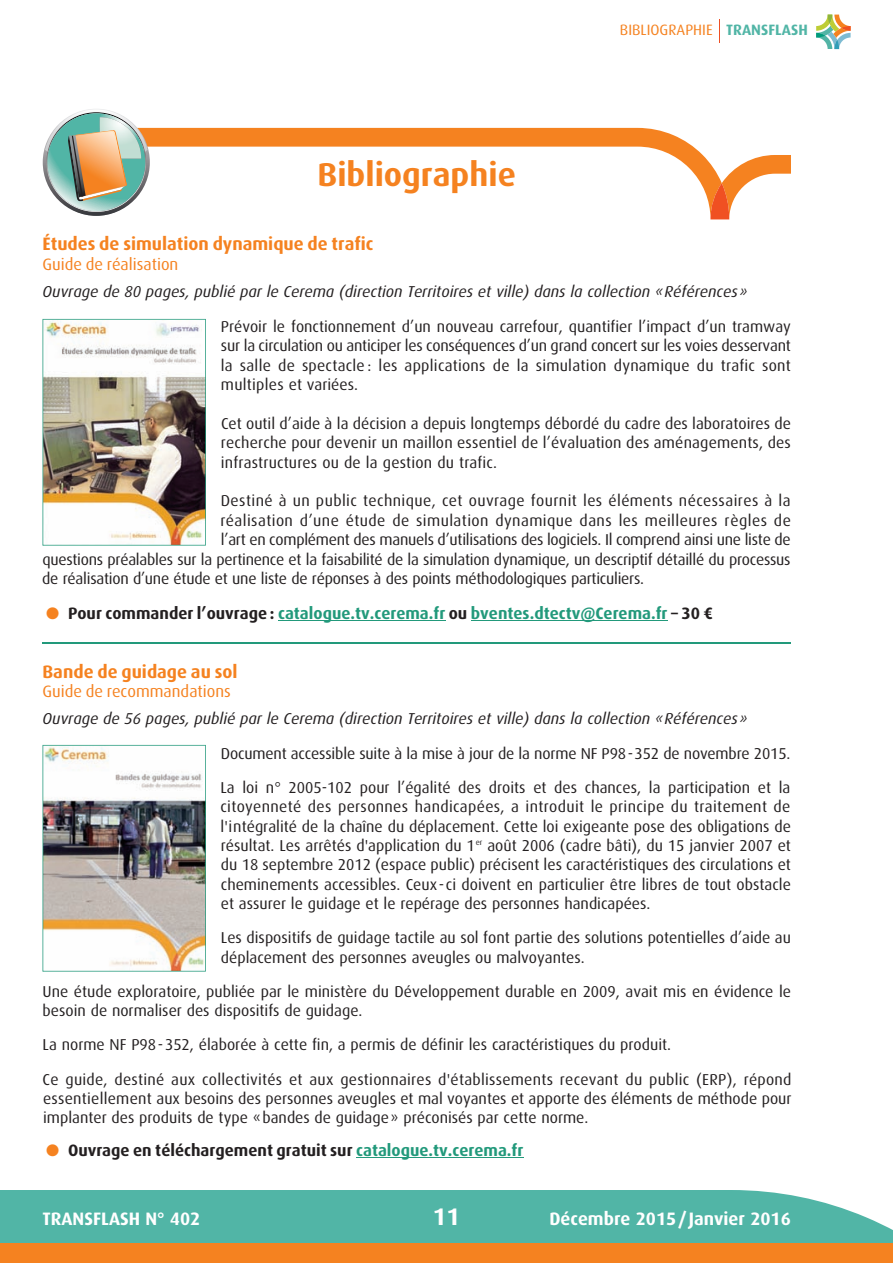
<style>
.page{position:relative;width:893px;height:1263px;background:#fff}
.page>*{position:absolute;margin:0;border:0;box-sizing:border-box;transform-origin:0 0}
.t1{font:700 33px "Dax OT";color:#f58220}
.t2{font:700 24px "Dax OT";color:#fff}
.t3{font:700 18px "Dax OT";color:#f58220}
.t4{font:700 18px "Dax OT";color:#fff}
.t5{font:700 16.5px "Dax OT";color:#22997b}
.t6{font:700 16.5px "Dax OT";color:#231f20}
.t7{font:16.5px "Dax OT";color:#f58220}
.t8{font:15.75px/19.4px "Dax OT";color:#231f20}
.t9{font:italic 15.75px "Dax OT";color:#231f20}
.t10{font:15.75px "Dax OT";letter-spacing:.025em;color:#231f20}
.t11{font:15px "Dax OT";color:#f58220}
.s1{font-family:"Dax";font-weight:700;color:#51b5a6}
.s2{color:#f58220}
.s3{color:#231f20}
.s4{color:#22997b}
</style>
<div class="page">
<div style="left:0;top:1233px;width:893px;height:30px;background:#f58220"></div>
<div style="left:0;top:1190px;width:893px;height:52px;background:#51b5a6"></div>
<svg style="left:719px;top:19px;width:1px;height:23px"></svg>
<svg style="left:816px;top:15px;width:35px;height:34px"></svg>
<svg style="left:150px;top:128px;width:560px;height:83px"></svg>
<svg style="left:710px;top:155px;width:80px;height:64px"></svg>
<svg style="left:43px;top:109px;width:107px;height:107px"></svg>
<hr style="left:278px;top:620px;width:167px;height:1px;background:#22997b">
<hr style="left:471px;top:620px;width:196px;height:1px;background:#22997b">
<hr style="left:43px;top:642px;width:748px;height:2px;background:#22997b">
<hr style="left:356px;top:1157px;width:167px;height:1px;background:#22997b">
<img style="left:43px;top:319px;width:163px;height:227px">
<img style="left:43px;top:745px;width:163px;height:226px">
<h1 class="t1" style="left:318px;top:163px;width:200px">Bibliographie</h1>
<p class="t11" style="left:620px;top:25px;width:189px">BIBLIOGRAPHIE <span class="s1">TRANSFLASH</span></p>
<p class="t3" style="left:43px;top:238px;width:332px">Études de simulation dynamique de trafic</p>
<p class="t7" style="left:43px;top:259px;width:137px">Guide de réalisation</p>
<p class="t9" style="left:43px;top:286px;width:706px">Ouvrage de 80 pages, publié par le Cerema (direction Territoires et ville) dans la collection «Références»</p>
<p class="t8" style="left:221px;top:318px;width:572px;text-align:justify">Prévoir le fonctionnement d’un nouveau carrefour, quantifier l’impact d’un tramway sur la circulation ou anticiper les conséquences d’un grand concert sur les voies desservant la salle de spectacle : les applications de la simulation dynamique du trafic sont multiples et variées.</p>
<p class="t8" style="left:221px;top:415px;width:571px;text-align:justify">Cet outil d’aide à la décision a depuis longtemps débordé du cadre des laboratoires de recherche pour devenir un maillon essentiel de l’évaluation des aménagements, des infrastructures ou de la gestion du trafic.</p>
<p class="t10" style="left:221px;top:496px;width:571px">Destiné à un public technique, cet ouvrage fournit les éléments nécessaires à la</p>
<p class="t10" style="left:220px;top:515px;width:572px">réalisation d’une étude de simulation dynamique dans les meilleures règles de</p>
<p class="t8" style="left:221px;top:532px;width:571px">l’art en complément des manuels d’utilisations des logiciels. Il comprend ainsi une liste de</p>
<p class="t8" style="left:42px;top:551px;width:750px">questions préalables sur la pertinence et la faisabilité de la simulation dynamique, un descriptif détaillé du processus</p>
<p class="t8" style="left:42px;top:571px;width:603px">de réalisation d’une étude et une liste de réponses à des points méthodologiques particuliers.</p>
<p class="t5" style="left:46px;top:607px;width:668px"><span class="s2">●</span> <span class="s3">Pour commander l’ouvrage :</span> catalogue.tv.cerema.fr <span class="s3">ou</span> bventes.dtectv@Cerema.fr <span class="s3">– 30 €</span></p>
<p class="t3" style="left:43px;top:665px;width:196px">Bande de guidage au sol</p>
<p class="t7" style="left:43px;top:686px;width:190px">Guide de recommandations</p>
<p class="t9" style="left:43px;top:714px;width:706px">Ouvrage de 56 pages, publié par le Cerema (direction Territoires et ville) dans la collection «Références»</p>
<p class="t8" style="left:220px;top:738px;width:571px;line-height:34.2px">Document accessible suite à la mise à jour de la norme NF P98-352 de novembre 2015.<br>La loi n° 2005-102 pour l’égalité des droits et des chances, la participation et la</p>
<p class="t8" style="left:220px;top:799px;width:572px;text-align:justify">citoyenneté des personnes handicapées, a introduit le principe du traitement de l'intégralité de la chaîne du déplacement. Cette loi exigeante pose des obligations de résultat. Les arrêtés d'application du 1<sup>er</sup> août 2006 (cadre bâti), du 15 janvier 2007 et du 18 septembre 2012 (espace public) précisent les caractéristiques des circulations et cheminements accessibles. Ceux-ci doivent en particulier être libres de tout obstacle et assurer le guidage et le repérage des personnes handicapées.</p>
<p class="t8" style="left:221px;top:930px;width:572px">Les dispositifs de guidage tactile au sol font partie des solutions potentielles d’aide au déplacement des personnes aveugles ou malvoyantes.</p>
<p class="t8" style="left:43px;top:983px;width:750px">Une étude exploratoire, publiée par le ministère du Développement durable en 2009, avait mis en évidence le besoin de normaliser des dispositifs de guidage.</p>
<p class="t8" style="left:43px;top:1029px;width:750px;line-height:34.2px">La norme NF P98-352, élaborée à cette fin, a permis de définir les caractéristiques du produit.<br>Ce guide, destiné aux collectivités et aux gestionnaires d'établissements recevant du public (ERP), répond</p>
<p class="t8" style="left:43px;top:1091px;width:750px">essentiellement aux besoins des personnes aveugles et mal voyantes et apporte des éléments de méthode pour implanter des produits de type «bandes de guidage» préconisés par cette norme.</p>
<p class="t6" style="left:46px;top:1145px;width:479px"><span class="s2">●</span> Ouvrage en téléchargement gratuit sur <span class="s4">catalogue.tv.cerema.fr</span></p>
<p class="t4" style="left:43px;top:1212px;width:159px">TRANSFLASH N° 402</p>
<h2 class="t2" style="left:433px;top:1208px;width:29px">11</h2>
<p class="t4" style="left:549px;top:1212px;width:243px">Décembre 2015/Janvier 2016</p>
</div>
